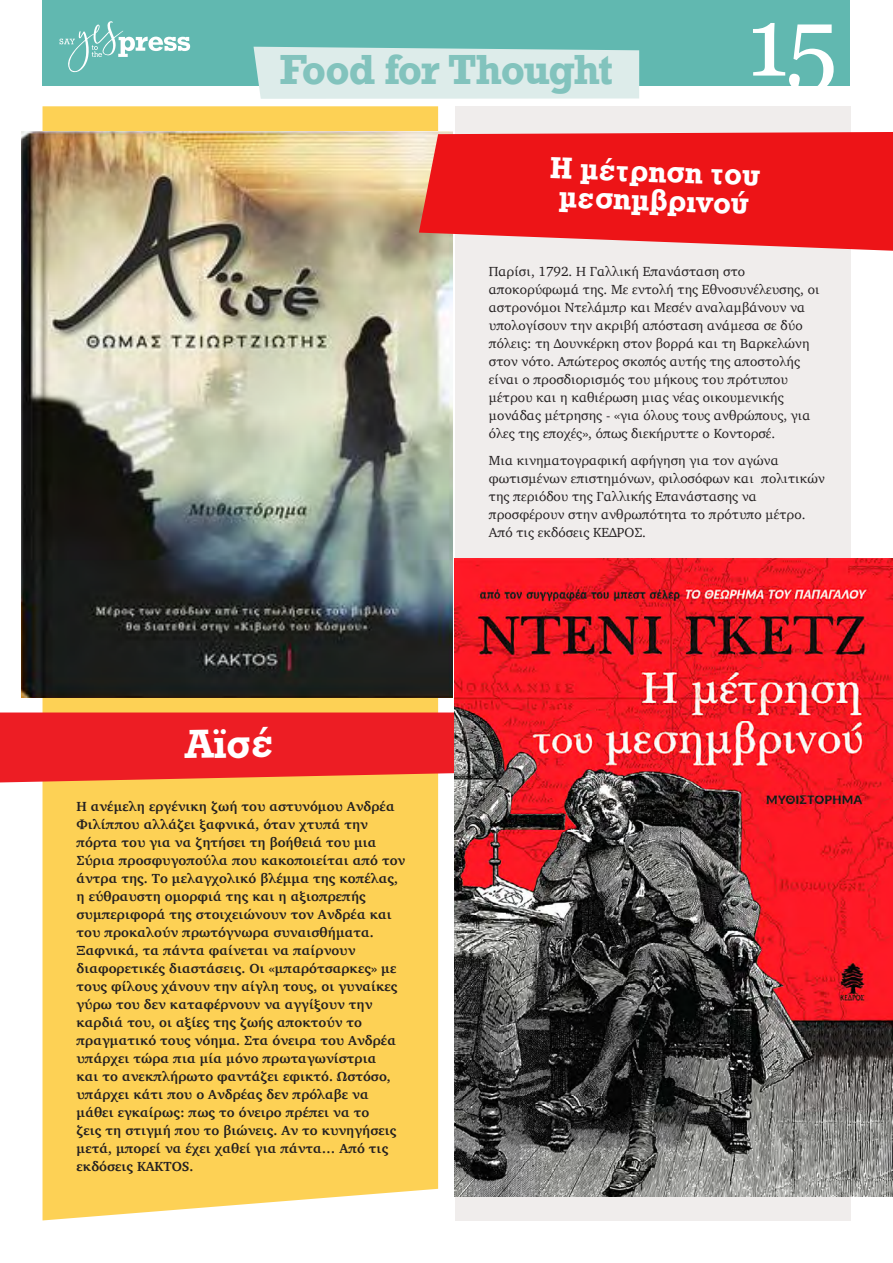
<style>
.page{position:relative;width:893px;height:1263px;background:#fff}
.page>*{position:absolute;margin:0;border:0;box-sizing:border-box;transform-origin:0 0}
.t1{font:97.5px "Georgia";color:#fff}
.t2{font:42px "UB Rockwell Bold";color:#fff}
.t3{font:700 39.6px "Rockwell";letter-spacing:-.035em;color:#82c3bd}
.t4{font:31.5px/28.5px "UB Rockwell Bold";color:#fff;text-align:center}
.t5{font:700 13.5px/18px "Charter";letter-spacing:.005em;color:#231f20}
.t6{font:13.5px/18px "Charter";color:#231f20}
</style>
<div class="page">
<div style="left:43px;top:0;width:807px;height:85px;background:#61b8b0"></div>
<svg style="left:60px;top:21px;width:130px;height:51px"></svg>
<div style="left:43px;top:106px;width:395px;height:1114px;background:#fdd155"></div>
<img style="left:22px;top:132px;width:431px;height:565px">
<div style="left:254px;top:47px;width:385px;height:52px;background:#ddecea"></div>
<div style="left:455px;top:106px;width:395px;height:1114px;background:#f0edec"></div>
<svg style="left:0;top:712px;width:455px;height:70px;background:#ee2928"></svg>
<svg style="left:419px;top:132px;width:474px;height:119px;background:#ec292b"></svg>
<img style="left:455px;top:558px;width:438px;height:638px">
<h3 class="t3" style="left:280px;top:44px;width:335px">Food for Thought</h3>
<h1 class="t1" style="left:747px;top:-29px;width:92px">15</h1>
<h3 class="t4" style="left:551px;top:153px;width:211px;rotate:2deg">Η μέτρηση του μεσημβρινού</h3>
<h2 class="t2" style="left:185px;top:720px;width:90px;rotate:-1deg">Αϊσέ</h2>
<p class="t5" style="left:77px;top:797px;width:330px">Η ανέμελη εργένικη ζωή του αστυνόμου Ανδρέα Φιλίππου αλλάζει ξαφνικά, όταν χτυπά την πόρτα του για να ζητήσει τη βοήθειά του μια Σύρια προσφυγοπούλα που κακοποιείται από τον άντρα της. Το μελαγχολικό βλέμμα της κοπέλας, η εύθραυστη ομορφιά της και η αξιοπρεπής συμπεριφορά της στοιχειώνουν τον Ανδρέα και του προκαλούν πρωτόγνωρα συναισθήματα.<br>Ξαφνικά, τα πάντα φαίνεται να παίρνουν διαφορετικές διαστάσεις. Οι «μπαρότσαρκες» με τους φίλους χάνουν την αίγλη τους, οι γυναίκες γύρω του δεν καταφέρνουν να αγγίξουν την καρδιά του, οι αξίες της ζωής αποκτούν το πραγματικό τους νόημα. Στα όνειρα του Ανδρέα υπάρχει τώρα πια μία μόνο πρωταγωνίστρια<br>και το ανεκπλήρωτο φαντάζει εφικτό. Ωστόσο, υπάρχει κάτι που ο Ανδρέας δεν πρόλαβε να μάθει εγκαίρως: πως το όνειρο πρέπει να το<br>ζεις τη στιγμή που το βιώνεις. Αν το κυνηγήσεις μετά, μπορεί να έχει χαθεί για πάντα… Aπό τις εκδόσεις KAKTOS.</p>
<p class="t6" style="left:489px;top:262px;width:332px">Παρίσι, 1792. Η Γαλλική Επανάσταση στο αποκορύφωμά της. Με εντολή της Εθνοσυνέλευσης, οι αστρονόμοι Ντελάμπρ και Μεσέν αναλαμβάνουν να υπολογίσουν την ακριβή απόσταση ανάμεσα σε δύο πόλεις: τη Δουνκέρκη στον βορρά και τη Βαρκελώνη στον νότο. Απώτερος σκοπός αυτής της αποστολής είναι ο προσδιορισμός του μήκους του πρότυπου μέτρου και η καθιέρωση μιας νέας οικουμενικής μονάδας μέτρησης - «για όλους τους ανθρώπους, για όλες της εποχές», όπως διεκήρυττε ο Κοντορσέ.</p>
<p class="t6" style="left:489px;top:451px;width:338px">Μια κινηματογραφική αφήγηση για τον αγώνα φωτισμένων επιστημόνων, φιλοσόφων και πολιτικών της περιόδου της Γαλλικής Επανάστασης να προσφέρουν στην ανθρωπότητα το πρότυπο μέτρο.<br>Από τις εκδόσεις ΚΕΔΡΟΣ.</p>
</div>
